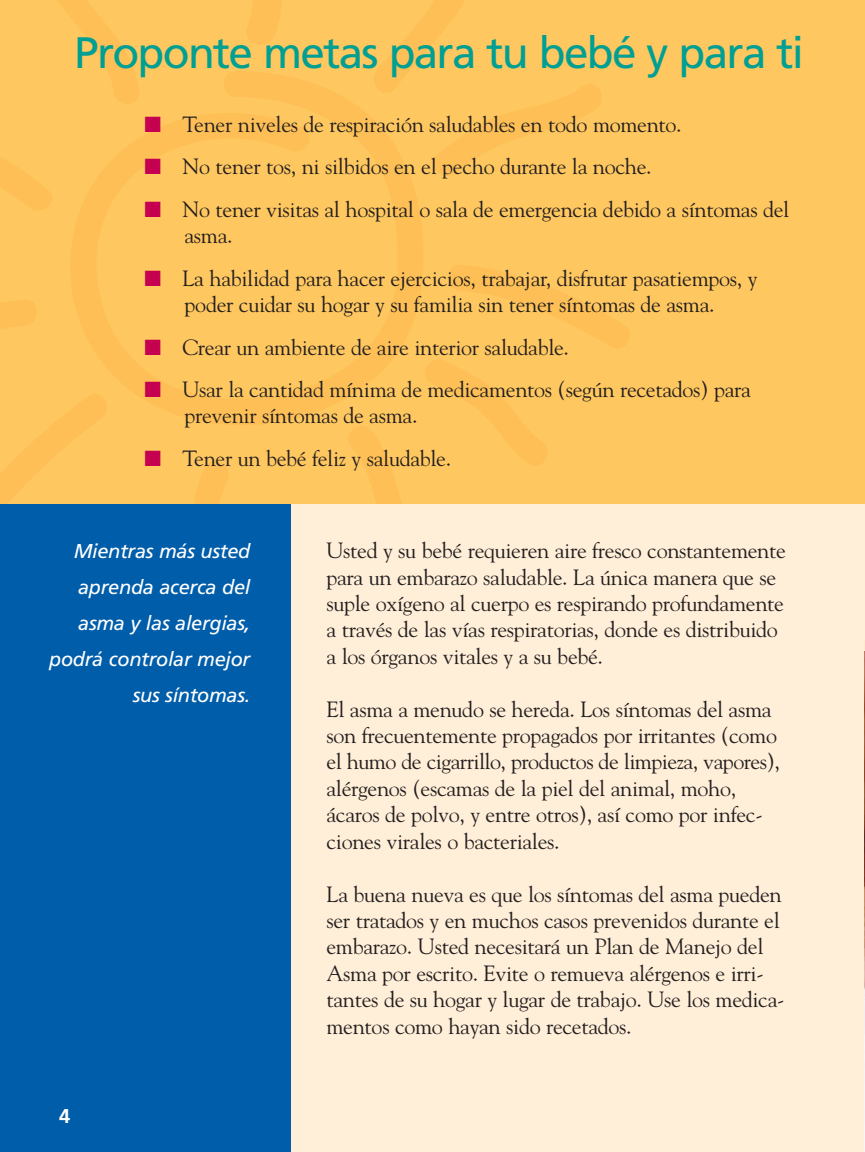
<style>
.page{position:relative;width:865px;height:1152px;background:#fff}
.page>*{position:absolute;margin:0;border:0;box-sizing:border-box;transform-origin:0 0}
.t1{font:44px "Frutiger";letter-spacing:-.04em;color:#009f93}
.t2{font:22px/26.4px "Goudy";letter-spacing:-.015em;color:#231f1f}
.t3{font:italic 20px/36px "Frutiger";letter-spacing:-.015em;color:#fff;text-align:right}
.t4{font:700 20px "Frutiger";color:#fff}
.s1{color:#c60051}
</style>
<div class="page">
<div style="left:0;top:0;width:864px;height:1151px;background:#ffeed8"></div>
<div style="left:0;top:356px;width:290px;height:795px;background:#005daa"></div>
<div style="left:0;top:0;width:864px;height:504px;background:#ffc75f"></div>
<img style="left:864px;top:652px;width:1px;height:499px">
<svg style="left:864px;top:640px;width:1px;height:12px"></svg>
<h1 class="t1" style="left:74px;top:35px;width:731px">Proponte metas para tu bebé y para ti</h1>
<p class="t2" style="left:144px;top:113px;width:538px"><span class="s1">■</span> Tener niveles de respiración saludables en todo momento.</p>
<p class="t2" style="left:144px;top:155px;width:508px"><span class="s1">■</span> No tener tos, ni silbidos en el pecho durante la noche.</p>
<p class="t2" style="left:184px;top:198px;width:606px;text-indent:-40px"><span class="s1">■</span> No tener visitas al hospital o sala de emergencia debido a síntomas del asma.</p>
<p class="t2" style="left:144px;top:267px;width:614px;text-align:center"><span class="s1">■</span> La habilidad para hacer ejercicios, trabajar, disfrutar pasatiempos, y poder cuidar su hogar y su familia sin tener síntomas de asma.</p>
<p class="t2" style="left:144px;top:335px;width:426px"><span class="s1">■</span> Crear un ambiente de aire interior saludable.</p>
<p class="t2" style="left:184px;top:378px;width:568px;text-indent:-40px"><span class="s1">■</span> Usar la cantidad mínima de medicamentos (según recetados) para prevenir síntomas de asma.</p>
<p class="t2" style="left:144px;top:447px;width:308px"><span class="s1">■</span> Tener un bebé feliz y saludable.</p>
<p class="t3" style="left:49px;top:535px;width:203px">Mientras más usted aprenda acerca del asma y las alergias, podrá controlar mejor sus síntomas.</p>
<p class="t4" style="left:59px;top:1107px;width:13px">4</p>
<p class="t2" style="left:326px;top:539px;width:461px">Usted y su bebé requieren aire fresco constantemente para un embarazo saludable. La única manera que se suple oxígeno al cuerpo es respirando profundamente a través de las vías respiratorias, donde es distribuido a los órganos vitales y a su bebé.</p>
<p class="t2" style="left:326px;top:697px;width:455px">El asma a menudo se hereda. Los síntomas del asma son frecuentemente propagados por irritantes (como el humo de cigarrillo, productos de limpieza, vapores), alérgenos (escamas de la piel del animal, moho, ácaros de polvo, y entre otros), así como por infec&shy;ciones virales o bacteriales.</p>
<p class="t2" style="left:326px;top:882px;width:459px">La buena nueva es que los síntomas del asma pueden ser tratados y en muchos casos prevenidos durante el embarazo. Usted necesitará un Plan de Manejo del Asma por escrito. Evite o remueva alérgenos e irri&shy;tantes de su hogar y lugar de trabajo. Use los medica&shy;mentos como hayan sido recetados.</p>
</div>
